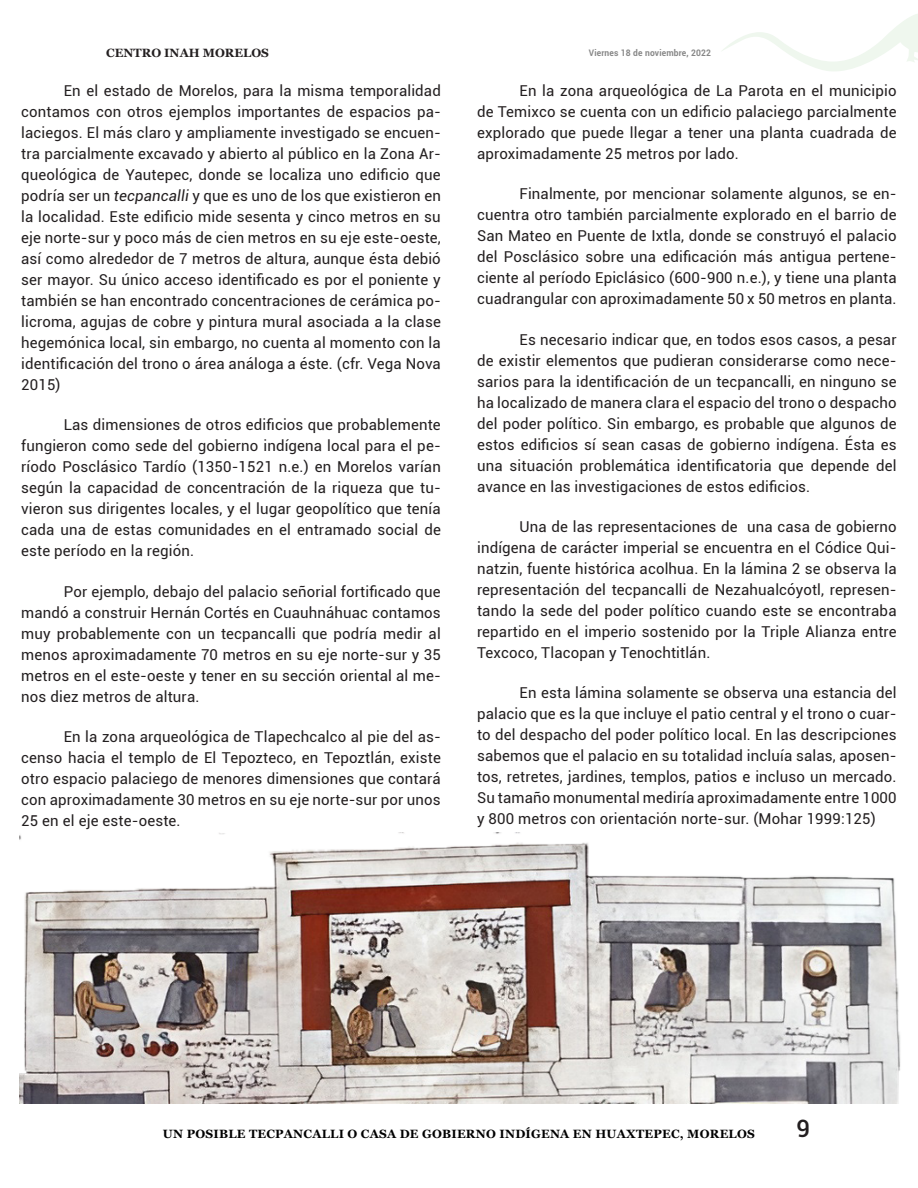
<style>
.page{position:relative;width:918px;height:1188px;background:#fff}
.page>*{position:absolute;margin:0;border:0;box-sizing:border-box;transform-origin:0 0}
.t1{font:500 24px "Roboto";color:#231f20}
.TEXTO_COMPLETO{font:15px/21px "Roboto";letter-spacing:.01em;color:#231f20;text-align:justify}
.t2{font:700 12px "Georgia";letter-spacing:.02em;color:#000001}
.t3{font:700 12px "Georgia";color:#231f20}
.t4{font:700 9px "Roboto";letter-spacing:.02em;color:#878787;scale:.94 1}
.s1{font-style:italic}
</style>
<div class="page">
<img style="left:19px;top:833px;width:882px;height:271px">
<svg style="left:722px;top:14px;width:196px;height:57px"></svg>
<p class="t3" style="left:106px;top:45px;width:164px">CENTRO INAH MORELOS</p>
<p class="t4" style="left:589px;top:47px;width:131px">Viernes 18 de noviembre, 2022</p>
<p class="TEXTO_COMPLETO" style="left:21px;top:80px;width:421px;text-indent:43px">En el estado de Morelos, para la misma temporalidad contamos con otros ejemplos importantes de espacios pa&shy;laciegos. El más claro y ampliamente investigado se encuen&shy;tra parcialmente excavado y abierto al público en la Zona Ar&shy;queológica de Yautepec, donde se localiza uno edificio que podría ser un <span class="s1">tecpancalli</span> y que es uno de los que existieron en la localidad. Este edificio mide sesenta y cinco metros en su eje norte-sur y poco más de cien metros en su eje este-oeste, así como alrededor de 7 metros de altura, aunque ésta debió ser mayor. Su único acceso identificado es por el poniente y también se han encontrado concentraciones de cerámica po&shy;licroma, agujas de cobre y pintura mural asociada a la clase hegemónica local, sin embargo, no cuenta al momento con la identificación del trono o área análoga a éste. (cfr. Vega Nova 2015)</p>
<p class="TEXTO_COMPLETO" style="left:21px;top:414px;width:421px;text-indent:43px">Las dimensiones de otros edificios que probablemente fungieron como sede del gobierno indígena local para el pe&shy;ríodo Posclásico Tardío (1350-1521 n.e.) en Morelos varían según la capacidad de concentración de la riqueza que tu&shy;vieron sus dirigentes locales, y el lugar geopolítico que tenía cada una de estas comunidades en el entramado social de este período en la región.</p>
<p class="TEXTO_COMPLETO" style="left:21px;top:580px;width:421px;text-indent:43px">Por ejemplo, debajo del palacio señorial fortificado que mandó a construir Hernán Cortés en Cuauhnáhuac contamos muy probablemente con un tecpancalli que podría medir al menos aproximadamente 70 metros en su eje norte-sur y 35 metros en el este-oeste y tener en su sección oriental al me&shy;nos diez metros de altura.</p>
<p class="TEXTO_COMPLETO" style="left:21px;top:725px;width:421px;text-indent:43px">En la zona arqueológica de Tlapechcalco al pie del as&shy;censo hacia el templo de El Tepozteco, en Tepoztlán, existe otro espacio palaciego de menores dimensiones que contará con aproximadamente 30 metros en su eje norte-sur por unos 25 en el eje este-oeste.</p>
<p class="TEXTO_COMPLETO" style="left:477px;top:80px;width:421px;text-indent:43px">En la zona arqueológica de La Parota en el municipio de Temixco se cuenta con un edificio palaciego parcialmente explorado que puede llegar a tener una planta cuadrada de aproximadamente 25 metros por lado.</p>
<p class="TEXTO_COMPLETO" style="left:477px;top:183px;width:421px;text-indent:43px">Finalmente, por mencionar solamente algunos, se en&shy;cuentra otro también parcialmente explorado en el barrio de San Mateo en Puente de Ixtla, donde se construyó el palacio del Posclásico sobre una edificación más antigua pertene&shy;ciente al período Epiclásico (600-900 n.e.), y tiene una planta cuadrangular con aproximadamente 50 x 50 metros en planta.</p>
<p class="TEXTO_COMPLETO" style="left:477px;top:328px;width:421px;text-indent:43px">Es necesario indicar que, en todos esos casos, a pesar de existir elementos que pudieran considerarse como nece&shy;sarios para la identificación de un tecpancalli, en ninguno se ha localizado de manera clara el espacio del trono o despacho del poder político. Sin embargo, es probable que algunos de estos edificios sí sean casas de gobierno indígena. Ésta es una situación problemática identificatoria que depende del avance en las investigaciones de estos edificios.</p>
<p class="TEXTO_COMPLETO" style="left:477px;top:515px;width:421px;text-indent:43px">Una de las representaciones de una casa de gobierno indígena de carácter imperial se encuentra en el Códice Qui&shy;natzin, fuente histórica acolhua. En la lámina 2 se observa la representación del tecpancalli de Nezahualcóyotl, represen&shy;tando la sede del poder político cuando este se encontraba repartido en el imperio sostenido por la Triple Alianza entre Texcoco, Tlacopan y Tenochtitlán.</p>
<p class="TEXTO_COMPLETO" style="left:477px;top:681px;width:421px;text-indent:43px">En esta lámina solamente se observa una estancia del palacio que es la que incluye el patio central y el trono o cuar&shy;to del despacho del poder político local. En las descripciones sabemos que el palacio en su totalidad incluía salas, aposen&shy;tos, retretes, jardines, templos, patios e incluso un mercado.<br>Su tamaño monumental mediría aproximadamente entre 1000 y 800 metros con orientación norte-sur. (Mohar 1999:125)</p>
<p class="t2" style="left:163px;top:1126px;width:593px">UN POSIBLE TECPANCALLI O CASA DE GOBIERNO INDÍGENA EN HUAXTEPEC, MORELOS</p>
<h1 class="t1" style="left:796px;top:1112px;width:15px">9</h1>
</div>
